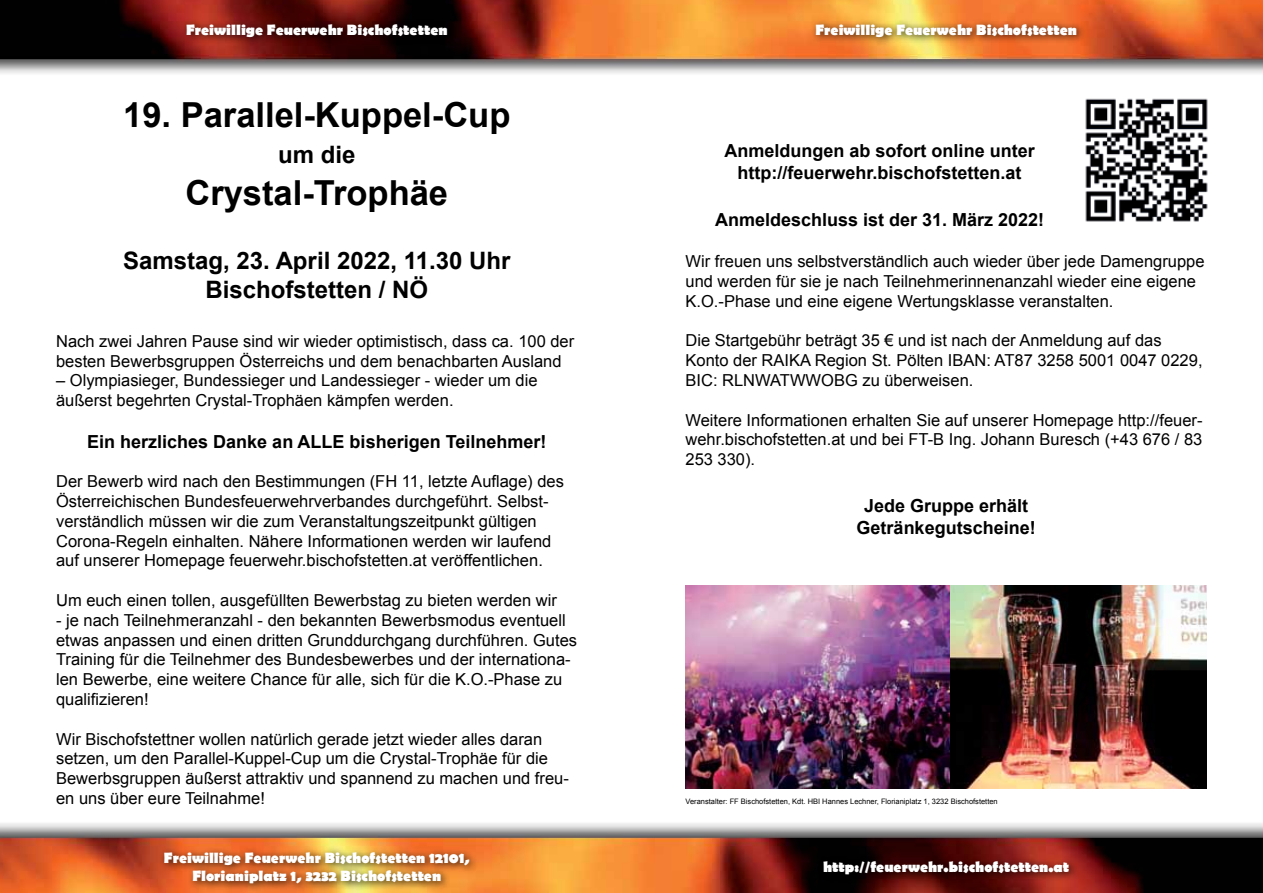
<style>
.page{position:relative;width:1263px;height:893px;background:#fff}
.page>*{position:absolute;margin:0;border:0;box-sizing:border-box;transform-origin:0 0}
.t1{font:700 34.5px "Arial";color:#000}
.t2{font:700 24px/28.8px "Arial";color:#000;text-align:center}
.t3{font:700 18px/21.6px "Arial";color:#000;text-align:center}
.t4{font:16.5px/19.8px "Arial";color:#000}
.t5{font:700 15px/18px "Berlin Sans FB";color:#fff;text-align:center}
.t6{font:7.5px "Arial";color:#000}
</style>
<div class="page">
<img style="left:0;top:823px;width:1263px;height:70px">
<img style="left:0;top:0;width:1263px;height:74px">
<div style="left:181px;top:18px;width:276px;height:28px;background:#000;opacity:.75"></div>
<div style="left:159px;top:847px;width:320px;height:46px;background:#000;opacity:.75"></div>
<div style="left:818px;top:856px;width:261px;height:28px;background:#000;opacity:.75"></div>
<div style="left:810px;top:18px;width:276px;height:28px;background:#000;opacity:.75"></div>
<img style="left:685px;top:586px;width:522px;height:202px">
<img style="left:1085px;top:98px;width:123px;height:124px">
<p class="t5" style="left:186px;top:21px;width:263px">Freiwillige Feuerwehr Bischofstetten</p>
<h1 class="t1" style="left:123px;top:92px;width:389px">19. Parallel-Kuppel-Cup</h1>
<h2 class="t2" style="left:278px;top:141px;width:79px">um die</h2>
<h1 class="t1" style="left:185px;top:169px;width:264px">Crystal-Trophäe</h1>
<h2 class="t2" style="left:123px;top:247px;width:389px">Samstag, 23. April 2022, 11.30 Uhr<br>Bischofstetten / NÖ</h2>
<p class="t4" style="left:56px;top:331px;width:520px">Nach zwei Jahren Pause sind wir wieder optimistisch, dass ca. 100 der besten Bewerbsgruppen Österreichs und dem benachbarten Ausland</p>
<p class="t4" style="left:56px;top:371px;width:483px">– Olympiasieger, Bundessieger und Landessieger - wieder um die äußerst begehrten Crystal-Trophäen kämpfen werden.</p>
<p class="t3" style="left:87px;top:431px;width:461px">Ein herzliches Danke an ALLE bisherigen Teilnehmer!</p>
<p class="t4" style="left:56px;top:472px;width:509px">Der Bewerb wird nach den Bestimmungen (FH 11, letzte Auflage) des Österreichischen Bundesfeuerwehrverbandes durchgeführt. Selbst&shy;verständlich müssen wir die zum Veranstaltungszeitpunkt gültigen Corona-Regeln einhalten. Nähere Informationen werden wir laufend auf unserer Homepage feuerwehr.bischofstetten.at veröffentlichen.</p>
<p class="t4" style="left:56px;top:590px;width:502px">Um euch einen tollen, ausgefüllten Bewerbstag zu bieten werden wir</p>
<p class="t4" style="left:56px;top:610px;width:522px">- je nach Teilnehmeranzahl - den bekannten Bewerbsmodus eventuell etwas anpassen und einen dritten Grunddurchgang durchführen. Gutes Training für die Teilnehmer des Bundesbewerbes und der internationa&shy;len Bewerbe, eine weitere Chance für alle, sich für die K.O.-Phase zu qualifizieren!</p>
<p class="t4" style="left:56px;top:729px;width:514px">Wir Bischofstettner wollen natürlich gerade jetzt wieder alles daran setzen, um den Parallel-Kuppel-Cup um die Crystal-Trophäe für die Bewerbsgruppen äußerst attraktiv und spannend zu machen und freu&shy;en uns über eure Teilnahme!</p>
<p class="t5" style="left:815px;top:21px;width:263px">Freiwillige Feuerwehr Bischofstetten</p>
<p class="t3" style="left:725px;top:141px;width:312px">Anmeldungen ab sofort online unter http://feuerwehr.bischofstetten.at</p>
<p class="t3" style="left:715px;top:209px;width:331px">Anmeldeschluss ist der 31. März 2022!</p>
<p class="t4" style="left:685px;top:252px;width:521px">Wir freuen uns selbstverständlich auch wieder über jede Damengruppe und werden für sie je nach Teilnehmerinnenanzahl wieder eine eigene<br>K.O.-Phase und eine eigene Wertungsklasse veranstalten.</p>
<p class="t4" style="left:685px;top:331px;width:519px">Die Startgebühr beträgt 35 € und ist nach der Anmeldung auf das<br>Konto der RAIKA Region St. Pölten IBAN: AT87 3258 5001 0047 0229,<br>BIC: RLNWATWWOBG zu überweisen.</p>
<p class="t4" style="left:685px;top:410px;width:518px;text-align:justify">Weitere Informationen erhalten Sie auf unserer Homepage http://feuer&shy;wehr.bischofstetten.at und bei FT-B Ing. Johann Buresch (+43 676 / 83<br>253 330).</p>
<p class="t3" style="left:857px;top:495px;width:181px">Jede Gruppe erhält<br>Getränkegutscheine!</p>
<p class="t6" style="left:685px;top:796px;width:314px">Veranstalter: FF Bischofstetten, Kdt. HBI Hannes Lechner, Florianiplatz 1, 3232 Bischofstetten</p>
<p class="t5" style="left:164px;top:850px;width:307px">Freiwillige Feuerwehr Bischofstetten 12101,<br>Florianiplatz 1, 3232 Bischofstetten</p>
<p class="t5" style="left:823px;top:859px;width:248px">http://feuerwehr.bischofstetten.at</p>
</div>
